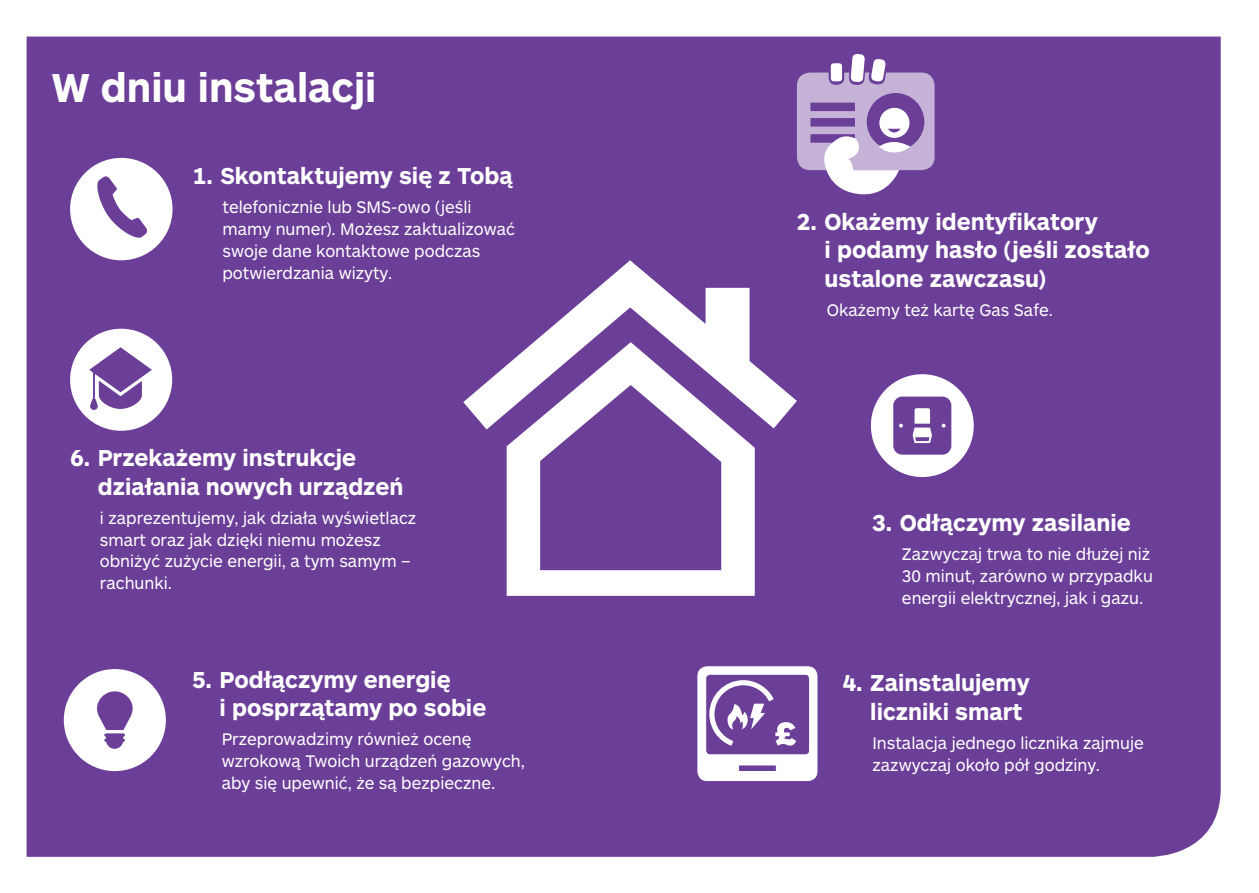
<style>
.page{position:relative;width:1259px;height:893px;background:#fff}
.page>*{position:absolute;margin:0;border:0;box-sizing:border-box;transform-origin:0 0}
.t1{font:700 42px "ARS Maquette Pro";color:#fff;scale:.95 1}
.t2{font:700 24px/28.8px "ARS Maquette Pro";color:#fff;scale:.95 1}
.t3{font:17.4px/21.8px "ARS Maquette Pro";color:#fff;scale:.95 1}
</style>
<div class="page">
<div style="left:27px;top:37px;width:1193px;height:820px;background:#6b3e98"></div>
<svg style="left:797px;top:54px;width:137px;height:142px"></svg>
<svg style="left:879px;top:142px;width:31px;height:10px"></svg>
<svg style="left:70px;top:158px;width:102px;height:102px"></svg>
<svg style="left:871px;top:374px;width:102px;height:103px"></svg>
<svg style="left:507px;top:466px;width:248px;height:130px;fill:#6b3e98"></svg>
<svg style="left:424px;top:237px;width:412px;height:229px"></svg>
<div style="left:705px;top:288px;width:44px;height:75px;background:#fff"></div>
<svg style="left:697px;top:666px;width:120px;height:115px"></svg>
<div style="left:64px;top:669px;width:102px;height:102px;background:#fff;border-radius:50%"></div>
<svg style="left:97px;top:691px;width:36px;height:58px"></svg>
<svg style="left:70px;top:329px;width:102px;height:102px"></svg>
<p class="t1" style="left:51px;top:60px;width:343px">W dniu instalacji</p>
<p class="t2" style="left:193px;top:160px;width:338px">1. Skontaktujemy się z Tobą</p>
<p class="t3" style="left:222px;top:196px;width:309px">telefonicznie lub SMS-owo (jeśli mamy numer). Możesz zaktualizować swoje dane kontaktowe podczas potwierdzania wizyty.</p>
<p class="t2" style="left:824px;top:206px;width:344px;text-indent:-28px">2. Okażemy identyfikatory<br>i podamy hasło (jeśli zostało ustalone zawczasu)</p>
<p class="t3" style="left:826px;top:298px;width:240px">Okażemy też kartę Gas Safe.</p>
<p class="t2" style="left:98px;top:442px;width:323px;text-indent:-28px">6. Przekażemy instrukcje działania nowych urządzeń</p>
<p class="t3" style="left:100px;top:506px;width:335px">i zaprezentujemy, jak działa wyświetlacz smart oraz jak dzięki niemu możesz obniżyć zużycie energii, a tym samym – rachunki.</p>
<p class="t2" style="left:220px;top:664px;width:282px;line-height:28.2px;text-indent:-28px">5. Podłączymy energię<br>i posprzątamy po sobie</p>
<p class="t3" style="left:222px;top:727px;width:321px">Przeprowadzimy również ocenę wzrokową Twoich urządzeń gazowych, aby się upewnić, że są bezpieczne.</p>
<p class="t2" style="left:872px;top:507px;width:274px">3. Odłączymy zasilanie</p>
<p class="t3" style="left:902px;top:543px;width:266px">Zazwyczaj trwa to nie dłużej niż<br>30 minut, zarówno w przypadku energii elektrycznej, jak i gazu.</p>
<p class="t2" style="left:842px;top:667px;width:198px;text-align:right">4. Zainstalujemy liczniki smart</p>
<p class="t3" style="left:872px;top:731px;width:287px">Instalacja jednego licznika zajmuje zazwyczaj około pół godziny.</p>
</div>
